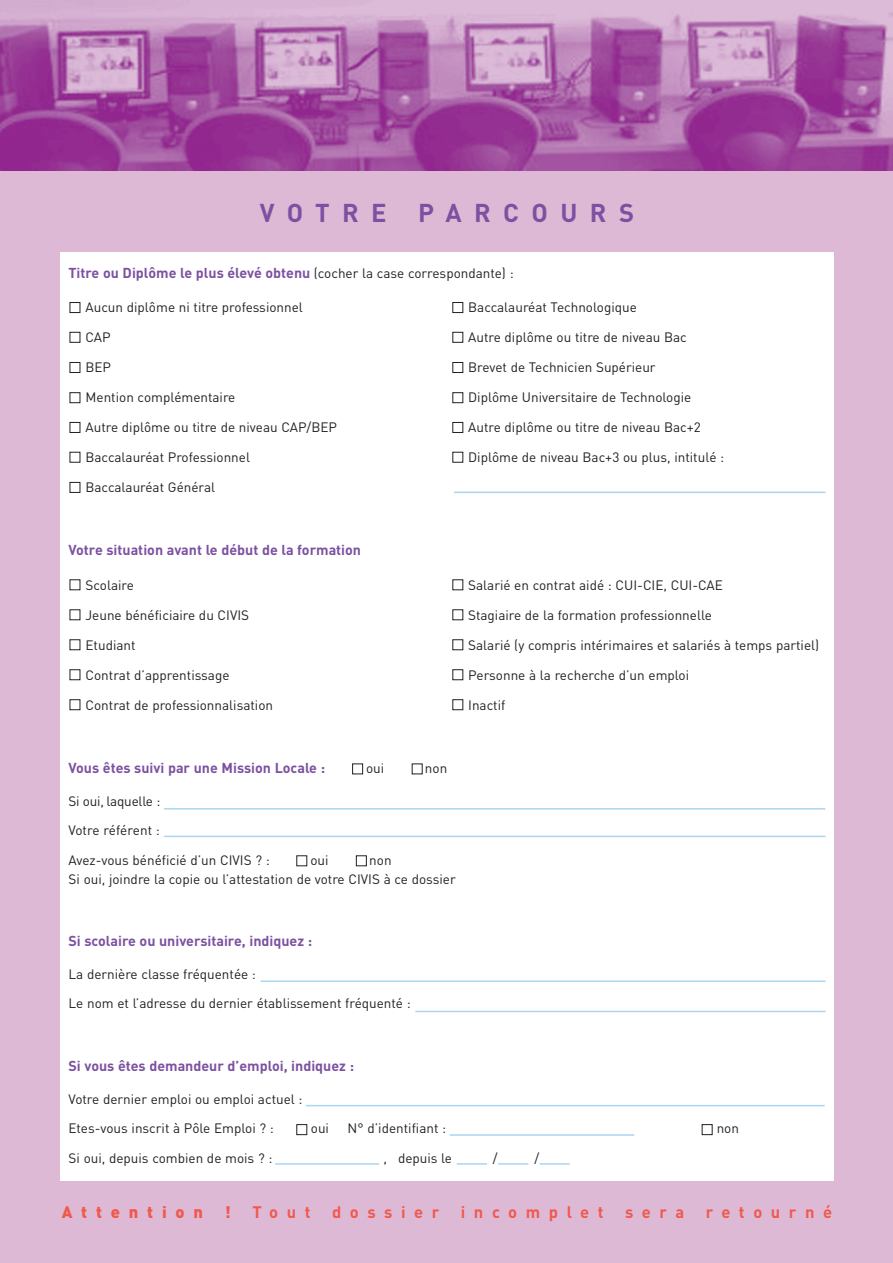
<style>
.page{position:relative;width:893px;height:1263px;background:#deb9d6}
.page>*{position:absolute;margin:0;border:0;box-sizing:border-box;transform-origin:0 0}
.t1{font:700 25.5px "DIN";letter-spacing:.49em;color:#7c51a1}
.t2{font:700 16.5px "DIN";letter-spacing:.52em;color:#f0594d}
.t3{font:900 16.5px "DIN";letter-spacing:.535em;color:#f0594d}
.t4{font:700 14.25px "DIN";color:#7c51a1}
.t5{font:13.5px/29.4px "DIN";color:#231f20}
.s1{font-weight:400;font-size:13.5px;color:#231f20}
</style>
<div class="page">
<div style="left:60px;top:252px;width:774px;height:928px;background:#fff"></div>
<div style="left:70px;top:302px;width:10px;height:11px;border:1px solid #231f20"></div>
<div style="left:70px;top:332px;width:10px;height:11px;border:1px solid #231f20"></div>
<div style="left:70px;top:362px;width:10px;height:11px;border:1px solid #231f20"></div>
<div style="left:70px;top:392px;width:10px;height:11px;border:1px solid #231f20"></div>
<div style="left:70px;top:422px;width:10px;height:11px;border:1px solid #231f20"></div>
<div style="left:70px;top:482px;width:10px;height:11px;border:1px solid #231f20"></div>
<div style="left:70px;top:609px;width:10px;height:11px;border:1px solid #231f20"></div>
<div style="left:70px;top:639px;width:10px;height:11px;border:1px solid #231f20"></div>
<div style="left:70px;top:669px;width:10px;height:11px;border:1px solid #231f20"></div>
<div style="left:70px;top:699px;width:10px;height:11px;border:1px solid #231f20"></div>
<div style="left:452px;top:302px;width:11px;height:11px;border:1px solid #231f20"></div>
<div style="left:452px;top:332px;width:11px;height:11px;border:1px solid #231f20"></div>
<div style="left:452px;top:362px;width:11px;height:11px;border:1px solid #231f20"></div>
<div style="left:452px;top:392px;width:11px;height:11px;border:1px solid #231f20"></div>
<div style="left:452px;top:422px;width:11px;height:11px;border:1px solid #231f20"></div>
<div style="left:452px;top:609px;width:11px;height:11px;border:1px solid #231f20"></div>
<div style="left:452px;top:639px;width:11px;height:11px;border:1px solid #231f20"></div>
<div style="left:452px;top:669px;width:11px;height:11px;border:1px solid #231f20"></div>
<div style="left:452px;top:699px;width:11px;height:11px;border:1px solid #231f20"></div>
<div style="left:296px;top:1124px;width:11px;height:11px;border:1px solid #231f20"></div>
<div style="left:702px;top:1124px;width:10px;height:11px;border:1px solid #231f20"></div>
<div style="left:352px;top:763px;width:11px;height:11px;border:1px solid #231f20"></div>
<div style="left:356px;top:855px;width:11px;height:11px;border:1px solid #231f20"></div>
<hr style="left:454px;top:492px;width:371px;height:1px;background:#aad5f1">
<hr style="left:275px;top:1163px;width:104px;height:2px;background:#aad5f1">
<hr style="left:306px;top:1105px;width:519px;height:1px;background:#aad5f1">
<hr style="left:450px;top:1134px;width:184px;height:2px;background:#aad5f1">
<hr style="left:457px;top:1163px;width:30px;height:2px;background:#aad5f1">
<hr style="left:498px;top:1163px;width:30px;height:2px;background:#aad5f1">
<hr style="left:539px;top:1163px;width:31px;height:2px;background:#aad5f1">
<hr style="left:415px;top:1011px;width:410px;height:1px;background:#aad5f1">
<hr style="left:261px;top:980px;width:564px;height:2px;background:#aad5f1">
<hr style="left:164px;top:808px;width:661px;height:1px;background:#aad5f1">
<hr style="left:164px;top:836px;width:661px;height:1px;background:#aad5f1">
<img style="left:0;top:0;width:892px;height:170px">
<h1 class="t1" style="left:260px;top:196px;width:376px">VOTRE PARCOURS</h1>
<p class="t4" style="left:69px;top:263px;width:447px">Titre ou Diplôme le plus élevé obtenu <span class="s1">(cocher la case correspondante) :</span></p>
<p class="t5" style="left:86px;top:292px;width:219px">Aucun diplôme ni titre professionnel</p>
<p class="t5" style="left:86px;top:322px;width:27px">CAP</p>
<p class="t5" style="left:86px;top:352px;width:27px">BEP</p>
<p class="t5" style="left:86px;top:382px;width:151px">Mention complémentaire</p>
<p class="t5" style="left:86px;top:412px;width:253px">Autre diplôme ou titre de niveau CAP/BEP</p>
<p class="t5" style="left:85px;top:442px;width:166px">Baccalauréat Professionnel</p>
<p class="t5" style="left:85px;top:472px;width:131px">Baccalauréat Général</p>
<p class="t5" style="left:468px;top:292px;width:170px">Baccalauréat Technologique</p>
<p class="t5" style="left:468px;top:322px;width:220px">Autre diplôme ou titre de niveau Bac</p>
<p class="t5" style="left:468px;top:352px;width:189px">Brevet de Technicien Supérieur</p>
<p class="t5" style="left:468px;top:382px;width:225px">Diplôme Universitaire de Technologie</p>
<p class="t5" style="left:468px;top:412px;width:234px">Autre diplôme ou titre de niveau Bac+2</p>
<p class="t5" style="left:468px;top:442px;width:258px">Diplôme de niveau Bac+3 ou plus, intitulé :</p>
<p class="t4" style="left:69px;top:541px;width:294px">Votre situation avant le début de la formation</p>
<p class="t5" style="left:86px;top:570px;width:50px">Scolaire</p>
<p class="t5" style="left:86px;top:600px;width:165px">Jeune bénéficiaire du CIVIS</p>
<p class="t5" style="left:86px;top:630px;width:52px">Etudiant</p>
<p class="t5" style="left:86px;top:660px;width:145px">Contrat d’apprentissage</p>
<p class="t5" style="left:86px;top:690px;width:189px">Contrat de professionnalisation</p>
<p class="t5" style="left:468px;top:570px;width:256px">Salarié en contrat aidé : CUI-CIE, CUI-CAE</p>
<p class="t5" style="left:468px;top:600px;width:245px">Stagiaire de la formation professionnelle</p>
<p class="t5" style="left:468px;top:630px;width:352px">Salarié (y compris intérimaires et salariés à temps partiel)</p>
<p class="t5" style="left:468px;top:660px;width:222px">Personne à la recherche d’un emploi</p>
<p class="t5" style="left:468px;top:690px;width:39px">Inactif</p>
<p class="t4" style="left:69px;top:758px;width:258px">Vous êtes suivi par une Mission Locale :</p>
<p class="t5" style="left:366px;top:753px;width:20px">oui</p>
<p class="t5" style="left:425px;top:753px;width:24px">non</p>
<p class="t5" style="left:69px;top:786px;width:203px">Si oui, laquelle :<br>Votre référent :<br>Avez-vous bénéficié d’un CIVIS ? :</p>
<p class="t5" style="left:310px;top:845px;width:20px">oui</p>
<p class="t5" style="left:69px;top:850px;width:389px;line-height:19px;text-indent:301px">non<br>Si oui, joindre la copie ou l’attestation de votre CIVIS à ce dossier</p>
<p class="t4" style="left:69px;top:931px;width:245px">Si scolaire ou universitaire, indiquez :</p>
<p class="t5" style="left:69px;top:959px;width:344px">La dernière classe fréquentée :<br>Le nom et l’adresse du dernier établissement fréquenté :</p>
<p class="t4" style="left:69px;top:1056px;width:287px">Si vous êtes demandeur d’emploi, indiquez :</p>
<p class="t5" style="left:69px;top:1084px;width:236px">Votre dernier emploi ou emploi actuel :<br>Etes-vous inscrit à Pôle Emploi ? :</p>
<p class="t5" style="left:311px;top:1113px;width:20px">oui</p>
<p class="t5" style="left:347px;top:1113px;width:100px">N° d’identifiant :</p>
<p class="t5" style="left:717px;top:1113px;width:24px">non</p>
<p class="t5" style="left:69px;top:1143px;width:205px">Si oui, depuis combien de mois ? :</p>
<p class="t5" style="left:383px;top:1143px;width:70px">, depuis le</p>
<p class="t5" style="left:493px;top:1143px;width:6px">/</p>
<p class="t5" style="left:535px;top:1143px;width:6px">/</p>
<p class="t3" style="left:62px;top:1201px;width:143px">Attention</p>
<p class="t3" style="left:225px;top:1201px;width:8px">!</p>
<p class="t2" style="left:252px;top:1202px;width:60px">Tout</p>
<p class="t2" style="left:332px;top:1202px;width:109px">dossier</p>
<p class="t2" style="left:461px;top:1202px;width:144px">incomplet</p>
<p class="t2" style="left:625px;top:1202px;width:61px">sera</p>
<p class="t2" style="left:706px;top:1202px;width:128px">retourné</p>
</div>
